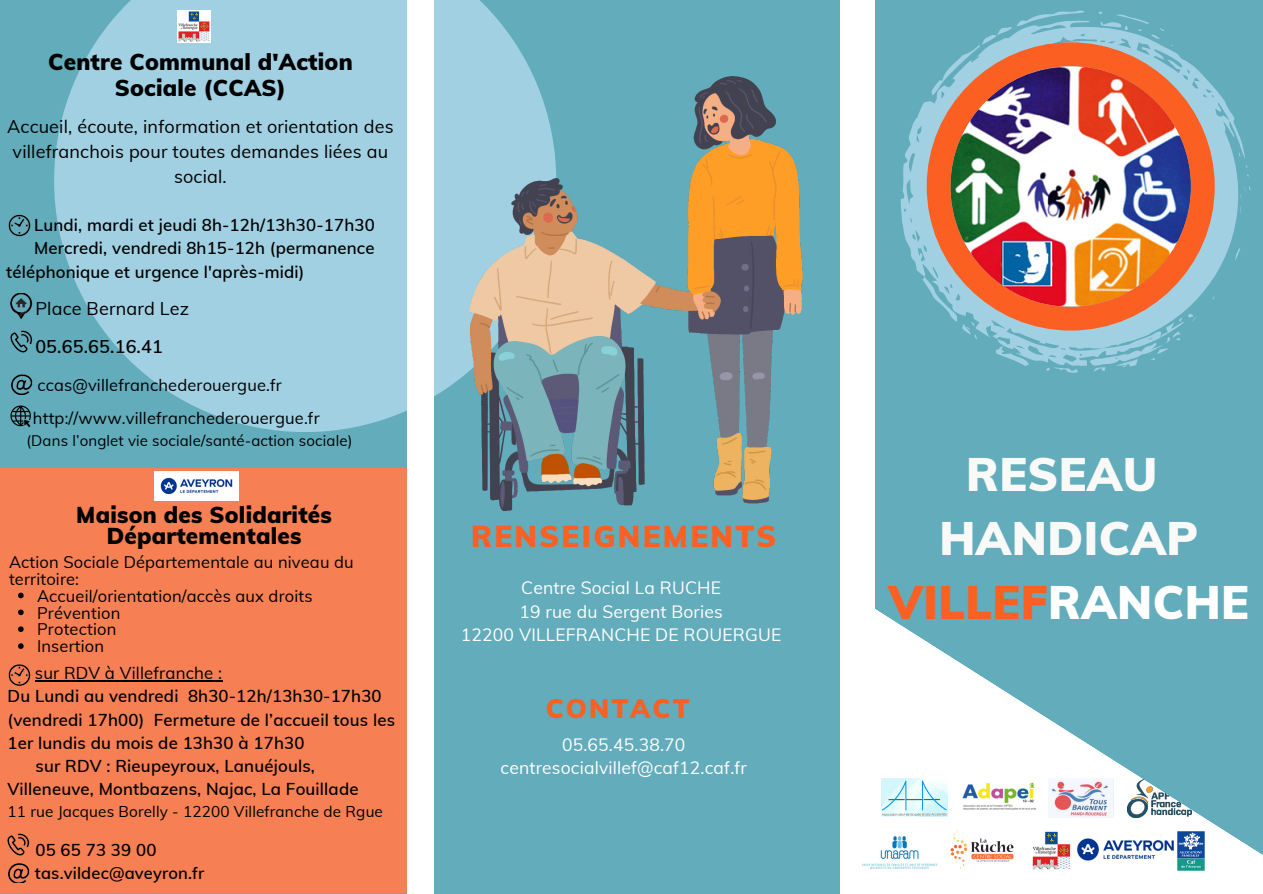
<style>
.page{position:relative;width:1263px;height:894px;background:#fff}
.page>*{position:absolute;margin:0;border:0;box-sizing:border-box;transform-origin:0 0}
.t1{font:900 45.9px "Muli";letter-spacing:.01em;color:#f9f9f8}
.t2{font:900 45.9px "Muli";letter-spacing:.01em;color:#fc5f22}
.t3{font:900 29.4px "Muli";letter-spacing:.08em;color:#fc5f22}
.t4{font:900 26.25px "Muli";letter-spacing:.08em;color:#fc5f22}
.t5{font:900 22.5px/25.8px "Muli";letter-spacing:.01em;color:#000;text-align:center}
.t6{font:18px/25px "Muli";letter-spacing:.01em;color:#000;text-align:center}
.t7{font:600 18px "Muli";letter-spacing:.01em;color:#000}
.t8{font:17.4px "Muli";letter-spacing:.01em;color:#fff}
.t9{font:600 16.8px/23.2px "Muli";letter-spacing:.01em;color:#000}
.t10{font:16.8px "Muli";letter-spacing:.01em;color:#000}
.t11{font:16.5px/16.8px "Muli";letter-spacing:.01em;color:#000}
.t12{font:600 16.5px "Muli";letter-spacing:.01em;color:#000}
.t13{font:15.3px "Muli";letter-spacing:.01em;color:#000}
.t14{font:15px "Muli";letter-spacing:.01em;color:#000}
.s1{color:#fff}
</style>
<div class="page">
<div style="left:0;top:0;width:1263px;height:893px;background:#62acbb"></div>
<div style="left:840px;top:598px;width:422px;height:295px;background:#fff"></div>
<svg style="left:54px;top:0;width:480px;height:432px;background:#98cbdc"></svg>
<div style="left:0;top:468px;width:421px;height:425px;background:#f68053"></div>
<svg style="left:874px;top:293px;width:389px;height:589px;fill:#62acbb"></svg>
<img style="left:470px;top:77px;width:333px;height:433px">
<div style="left:840px;top:0;width:34px;height:893px;background:#fff"></div>
<svg style="left:901px;top:21px;width:344px;height:345px"></svg>
<svg style="left:995px;top:345px;width:34px;height:21px"></svg>
<svg style="left:1235px;top:248px;width:5px;height:12px"></svg>
<svg style="left:1046px;top:367px;width:33px;height:5px"></svg>
<svg style="left:1090px;top:330px;width:106px;height:41px"></svg>
<svg style="left:1240px;top:185px;width:11px;height:13px"></svg>
<svg style="left:922px;top:276px;width:55px;height:64px"></svg>
<svg style="left:930px;top:10px;width:154px;height:32px"></svg>
<svg style="left:1098px;top:12px;width:66px;height:27px"></svg>
<svg style="left:927px;top:42px;width:288px;height:288px;background:#b78d82"></svg>
<img style="left:862px;top:831px;width:78px;height:40px">
<div style="left:407px;top:0;width:27px;height:893px;background:#fff"></div>
<img style="left:177px;top:10px;width:33px;height:33px">
<img style="left:155px;top:471px;width:84px;height:29px">
<svg style="left:18px;top:592px;width:6px;height:6px"></svg>
<svg style="left:18px;top:609px;width:6px;height:6px"></svg>
<svg style="left:18px;top:626px;width:6px;height:6px"></svg>
<svg style="left:18px;top:643px;width:6px;height:5px"></svg>
<hr style="left:35px;top:680px;width:187px;height:1px;background:#000">
<img style="left:8px;top:214px;width:23px;height:23px">
<img style="left:10px;top:293px;width:22px;height:26px">
<img style="left:10px;top:330px;width:23px;height:23px">
<img style="left:11px;top:374px;width:22px;height:20px">
<img style="left:10px;top:405px;width:21px;height:22px">
<img style="left:8px;top:664px;width:23px;height:22px">
<img style="left:7px;top:833px;width:23px;height:23px">
<img style="left:8px;top:863px;width:22px;height:19px">
<img style="left:940px;top:830px;width:83px;height:38px">
<p class="t5" style="left:48px;top:49px;width:306px">Centre Communal d'Action<br>Sociale (CCAS)</p>
<p class="t6" style="left:7px;top:114px;width:388px">Accueil, écoute, information et orientation des villefranchois pour toutes demandes liées au social.</p>
<p class="t9" style="left:34px;top:213px;width:342px">Lundi, mardi et jeudi 8h-12h/13h30-17h30</p>
<p class="t9" style="left:6px;top:236px;width:370px;text-indent:28px">Mercredi, vendredi 8h15-12h (permanence téléphonique et urgence l'après-midi)</p>
<p class="t6" style="left:35px;top:296px;width:155px">Place Bernard Lez</p>
<p class="t7" style="left:35px;top:335px;width:129px">05.65.65.16.41</p>
<p class="t11" style="left:37px;top:376px;width:246px">ccas@villefranchederouergue.fr</p>
<p class="t11" style="left:33px;top:409px;width:288px">http://www.villefranchederouergue.fr</p>
<p class="t14" style="left:26px;top:430px;width:327px">(Dans l’onglet vie sociale/santé-action sociale)</p>
<p class="t5" style="left:76px;top:503px;width:257px;line-height:21.3px">Maison des Solidarités<br>Départementales</p>
<p class="t11" style="left:9px;top:553px;width:346px">Action Sociale Départementale au niveau du territoire:</p>
<p class="t11" style="left:37px;top:587px;width:277px">Accueil/orientation/accès aux droits</p>
<p class="t11" style="left:37px;top:603px;width:85px">Prévention</p>
<p class="t11" style="left:37px;top:620px;width:81px">Protection</p>
<p class="t11" style="left:37px;top:637px;width:69px">Insertion</p>
<p class="t10" style="left:35px;top:662px;width:189px">sur RDV à Villefranche :</p>
<p class="t9" style="left:8px;top:684px;width:389px">Du Lundi au vendredi 8h30-12h/13h30-17h30 (vendredi 17h00) Fermeture de l’accueil tous les<br>1er lundis du mois de 13h30 à 17h30</p>
<p class="t9" style="left:8px;top:754px;width:352px;text-indent:28px">sur RDV : Rieupeyroux, Lanuéjouls,<br>Villeneuve, Montbazens, Najac, La Fouillade</p>
<p class="t13" style="left:8px;top:801px;width:377px">11 rue Jacques Borelly - 12200 Villefranche de Rgue</p>
<p class="t9" style="left:35px;top:837px;width:122px">05 65 73 39 00</p>
<p class="t12" style="left:35px;top:862px;width:171px">tas.vildec@aveyron.fr</p>
<p class="t3" style="left:471px;top:517px;width:307px">RENSEIGNEMENTS</p>
<p class="t8" style="left:521px;top:576px;width:201px">Centre Social La RUCHE</p>
<p class="t8" style="left:519px;top:600px;width:205px">19 rue du Sergent Bories</p>
<p class="t8" style="left:461px;top:623px;width:322px">12200 VILLEFRANCHE DE ROUERGUE</p>
<p class="t4" style="left:546px;top:691px;width:145px">CONTACT</p>
<p class="t8" style="left:562px;top:732px;width:125px">05.65.45.38.70</p>
<p class="t8" style="left:501px;top:756px;width:248px">centresocialvillef@caf12.caf.fr</p>
<p class="t1" style="left:966px;top:444px;width:193px">RESEAU</p>
<p class="t1" style="left:939px;top:508px;width:260px">HANDICAP</p>
<p class="t2" style="left:888px;top:572px;width:362px">VILLEF<span class="s1">RANCHE</span></p>
</div>
